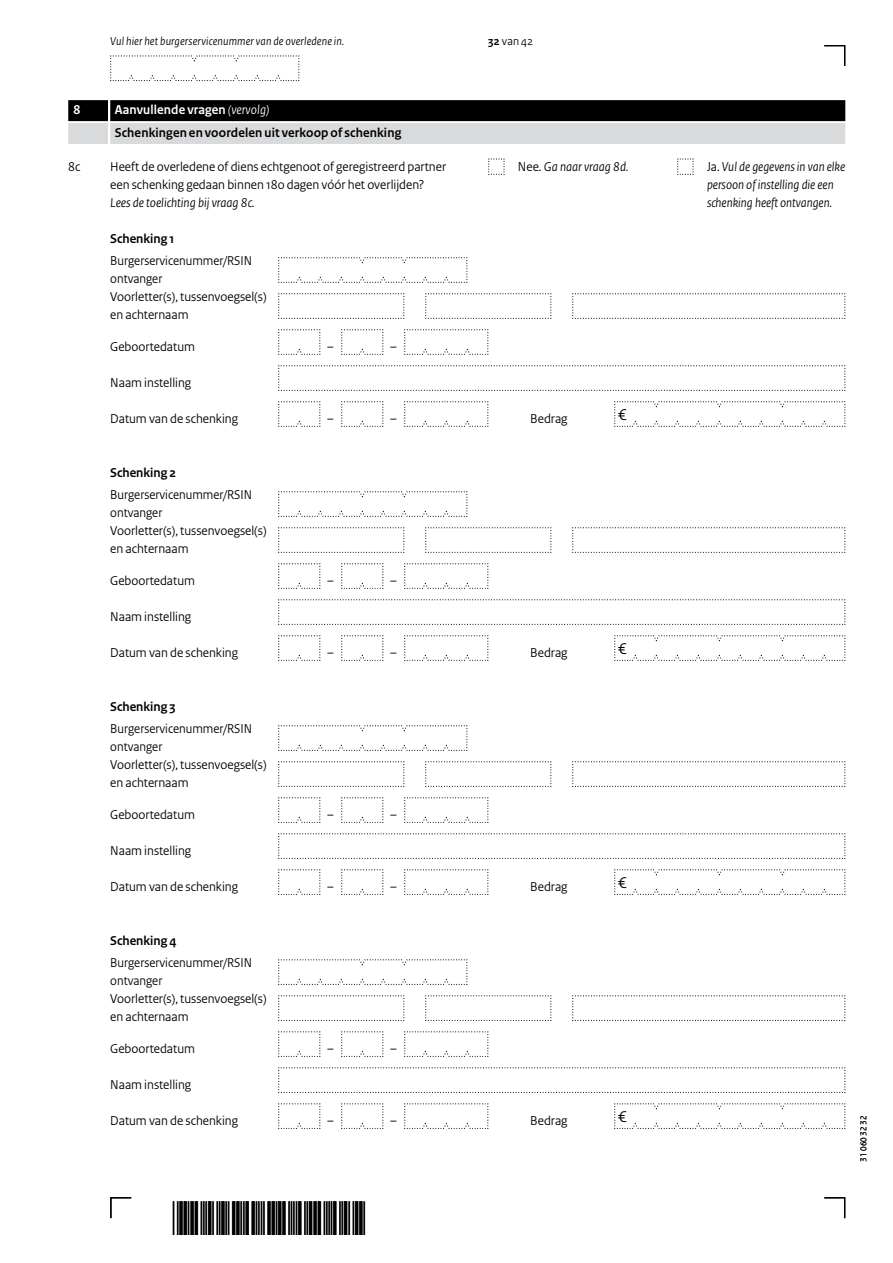
<style>
.page{position:relative;width:893px;height:1263px;background:#fff}
.page>*{position:absolute;margin:0;border:0;box-sizing:border-box;transform-origin:0 0}
.t1{font:45px "Symbol";color:#000;scale:.67 1}
.t2{font:16.5px "Rijksoverheid Sans Heading";color:#000}
.t3{font:13.5px/18px "Rijksoverheid Sans Heading";color:#000}
.t4{font:italic 13.5px/18px "Rijksoverheid Sans Heading";color:#000}
.t5{font:700 13.5px/22.8px "Rijksoverheid Sans Heading";letter-spacing:.01em;color:#000}
.t6{font:700 13.5px "Rijksoverheid Sans Heading";color:#fff}
.t7{font:italic 12px "Rijksoverheid Sans Heading";letter-spacing:.015em;color:#000}
.t8{font:12px "Rijksoverheid Sans Heading";color:#000}
.t9{font:9px "Rijksoverheid Sans Heading";color:#000}
.s1{font-weight:700}
.s2{color:#fff}
.s3{font-weight:400;font-style:italic;color:#fff}
.s4{font-style:normal}
</style>
<div class="page">
<svg style="left:824px;top:45px;width:22px;height:21px"></svg>
<svg style="left:824px;top:1197px;width:22px;height:22px"></svg>
<svg style="left:110px;top:1197px;width:22px;height:22px"></svg>
<svg style="left:110px;top:55px;width:190px;height:26px"></svg>
<div style="left:110px;top:100px;width:735px;height:21px;background:#000"></div>
<div style="left:68px;top:100px;width:40px;height:21px;background:#000"></div>
<div style="left:110px;top:123px;width:735px;height:21px;background:#d9dadb"></div>
<div style="left:68px;top:123px;width:40px;height:21px;background:#d9dadb"></div>
<svg style="left:614px;top:401px;width:232px;height:26px"></svg>
<svg style="left:614px;top:635px;width:232px;height:26px"></svg>
<svg style="left:614px;top:869px;width:232px;height:26px"></svg>
<svg style="left:614px;top:1103px;width:232px;height:26px"></svg>
<svg style="left:278px;top:365px;width:568px;height:26px"></svg>
<svg style="left:278px;top:599px;width:568px;height:26px"></svg>
<svg style="left:278px;top:833px;width:568px;height:26px"></svg>
<svg style="left:278px;top:1067px;width:568px;height:26px"></svg>
<svg style="left:278px;top:257px;width:190px;height:26px"></svg>
<svg style="left:278px;top:491px;width:190px;height:26px"></svg>
<svg style="left:278px;top:725px;width:190px;height:26px"></svg>
<svg style="left:278px;top:959px;width:190px;height:26px"></svg>
<svg style="left:572px;top:293px;width:274px;height:26px"></svg>
<svg style="left:572px;top:527px;width:274px;height:26px"></svg>
<svg style="left:572px;top:761px;width:274px;height:26px"></svg>
<svg style="left:572px;top:995px;width:274px;height:26px"></svg>
<svg style="left:425px;top:293px;width:127px;height:26px"></svg>
<svg style="left:425px;top:527px;width:127px;height:26px"></svg>
<svg style="left:425px;top:761px;width:127px;height:26px"></svg>
<svg style="left:425px;top:995px;width:127px;height:26px"></svg>
<svg style="left:278px;top:293px;width:127px;height:26px"></svg>
<svg style="left:278px;top:527px;width:127px;height:26px"></svg>
<svg style="left:278px;top:761px;width:127px;height:26px"></svg>
<svg style="left:278px;top:995px;width:127px;height:26px"></svg>
<svg style="left:677px;top:158px;width:17px;height:17px"></svg>
<svg style="left:488px;top:158px;width:17px;height:17px"></svg>
<svg style="left:278px;top:401px;width:43px;height:26px"></svg>
<svg style="left:278px;top:635px;width:43px;height:26px"></svg>
<svg style="left:278px;top:869px;width:43px;height:26px"></svg>
<svg style="left:278px;top:1103px;width:43px;height:26px"></svg>
<svg style="left:341px;top:401px;width:43px;height:26px"></svg>
<svg style="left:341px;top:635px;width:43px;height:26px"></svg>
<svg style="left:341px;top:869px;width:43px;height:26px"></svg>
<svg style="left:341px;top:1103px;width:43px;height:26px"></svg>
<svg style="left:404px;top:401px;width:85px;height:26px"></svg>
<svg style="left:404px;top:635px;width:85px;height:26px"></svg>
<svg style="left:404px;top:869px;width:85px;height:26px"></svg>
<svg style="left:404px;top:1103px;width:85px;height:26px"></svg>
<svg style="left:278px;top:329px;width:43px;height:26px"></svg>
<svg style="left:278px;top:563px;width:43px;height:26px"></svg>
<svg style="left:278px;top:797px;width:43px;height:26px"></svg>
<svg style="left:278px;top:1031px;width:43px;height:26px"></svg>
<svg style="left:341px;top:329px;width:43px;height:26px"></svg>
<svg style="left:341px;top:563px;width:43px;height:26px"></svg>
<svg style="left:341px;top:797px;width:43px;height:26px"></svg>
<svg style="left:341px;top:1031px;width:43px;height:26px"></svg>
<svg style="left:404px;top:329px;width:85px;height:26px"></svg>
<svg style="left:404px;top:563px;width:85px;height:26px"></svg>
<svg style="left:404px;top:797px;width:85px;height:26px"></svg>
<svg style="left:404px;top:1031px;width:85px;height:26px"></svg>
<p class="t7" style="left:110px;top:34px;width:236px">Vul hier het burgerservicenummer van de overledene in.</p>
<p class="t8" style="left:488px;top:34px;width:46px"><span class="s1">32</span> van 42</p>
<p class="t6" style="left:74px;top:102px;width:8px">8</p>
<p class="t5" style="left:115px;top:99px;width:288px"><span class="s2">Aanvullende vragen</span> <span class="s3">(vervolg)<br></span>Schenkingen en voordelen uit verkoop of schenking</p>
<p class="t3" style="left:68px;top:158px;width:14px">8c</p>
<p class="t3" style="left:110px;top:158px;width:337px">Heeft de overledene of diens echtgenoot of geregistreerd partner een schenking gedaan binnen 180 dagen vóór het overlijden?</p>
<p class="t4" style="left:110px;top:194px;width:146px">Lees de toelichting bij vraag 8c.</p>
<p class="t5" style="left:110px;top:227px;width:66px">Schenking 1</p>
<p class="t3" style="left:110px;top:252px;width:143px">Burgerservicenummer/RSIN ontvanger</p>
<p class="t3" style="left:110px;top:288px;width:158px">Voorletter(s), tussenvoegsel(s) en achternaam</p>
<p class="t3" style="left:110px;top:338px;width:86px">Geboortedatum</p>
<p class="t3" style="left:110px;top:374px;width:83px">Naam instelling</p>
<p class="t3" style="left:110px;top:410px;width:129px">Datum van de schenking</p>
<p class="t5" style="left:110px;top:461px;width:67px">Schenking 2</p>
<p class="t3" style="left:110px;top:486px;width:143px">Burgerservicenummer/RSIN ontvanger</p>
<p class="t3" style="left:110px;top:522px;width:158px">Voorletter(s), tussenvoegsel(s) en achternaam</p>
<p class="t3" style="left:110px;top:572px;width:86px">Geboortedatum</p>
<p class="t3" style="left:110px;top:608px;width:83px">Naam instelling</p>
<p class="t3" style="left:110px;top:644px;width:129px">Datum van de schenking</p>
<p class="t5" style="left:110px;top:695px;width:67px">Schenking 3</p>
<p class="t3" style="left:110px;top:720px;width:143px">Burgerservicenummer/RSIN ontvanger</p>
<p class="t3" style="left:110px;top:756px;width:158px">Voorletter(s), tussenvoegsel(s) en achternaam</p>
<p class="t3" style="left:110px;top:806px;width:86px">Geboortedatum</p>
<p class="t3" style="left:110px;top:842px;width:83px">Naam instelling</p>
<p class="t3" style="left:110px;top:878px;width:129px">Datum van de schenking</p>
<p class="t5" style="left:110px;top:929px;width:68px">Schenking 4</p>
<p class="t3" style="left:110px;top:954px;width:143px">Burgerservicenummer/RSIN ontvanger</p>
<p class="t3" style="left:110px;top:990px;width:158px">Voorletter(s), tussenvoegsel(s) en achternaam</p>
<p class="t3" style="left:110px;top:1040px;width:86px">Geboortedatum</p>
<p class="t3" style="left:110px;top:1076px;width:83px">Naam instelling</p>
<p class="t3" style="left:110px;top:1112px;width:129px">Datum van de schenking</p>
<p class="t3" style="left:327px;top:338px;width:8px">–</p>
<p class="t3" style="left:327px;top:410px;width:8px">–</p>
<p class="t3" style="left:327px;top:572px;width:8px">–</p>
<p class="t3" style="left:327px;top:644px;width:8px">–</p>
<p class="t3" style="left:327px;top:806px;width:8px">–</p>
<p class="t3" style="left:327px;top:878px;width:8px">–</p>
<p class="t3" style="left:327px;top:1040px;width:8px">–</p>
<p class="t3" style="left:327px;top:1112px;width:8px">–</p>
<h1 class="t1" style="left:190px;top:1193px;width:211px">✓ ✓✓</h1>
<p class="t3" style="left:390px;top:338px;width:8px">–</p>
<p class="t3" style="left:390px;top:410px;width:8px">–</p>
<p class="t3" style="left:390px;top:572px;width:8px">–</p>
<p class="t3" style="left:390px;top:644px;width:8px">–</p>
<p class="t3" style="left:390px;top:806px;width:8px">–</p>
<p class="t3" style="left:390px;top:878px;width:8px">–</p>
<p class="t3" style="left:390px;top:1040px;width:8px">–</p>
<p class="t3" style="left:390px;top:1112px;width:8px">–</p>
<p class="t4" style="left:518px;top:158px;width:112px"><span class="s4">Nee.</span> Ga naar vraag 8d.</p>
<p class="t4" style="left:707px;top:158px;width:140px"><span class="s4">Ja.</span> Vul de gegevens in van elke persoon of instelling die een schenking heeft ontvangen.</p>
<p class="t3" style="left:530px;top:410px;width:39px">Bedrag</p>
<p class="t2" style="left:618px;top:405px;width:10px">€</p>
<p class="t3" style="left:530px;top:644px;width:39px">Bedrag</p>
<p class="t2" style="left:618px;top:639px;width:10px">€</p>
<p class="t3" style="left:530px;top:878px;width:39px">Bedrag</p>
<p class="t2" style="left:618px;top:873px;width:10px">€</p>
<p class="t3" style="left:530px;top:1112px;width:39px">Bedrag</p>
<p class="t2" style="left:618px;top:1107px;width:10px">€</p>
<p class="t9" style="left:858px;top:1161px;width:47px;rotate:-90deg">31 060 32 32</p>
</div>
